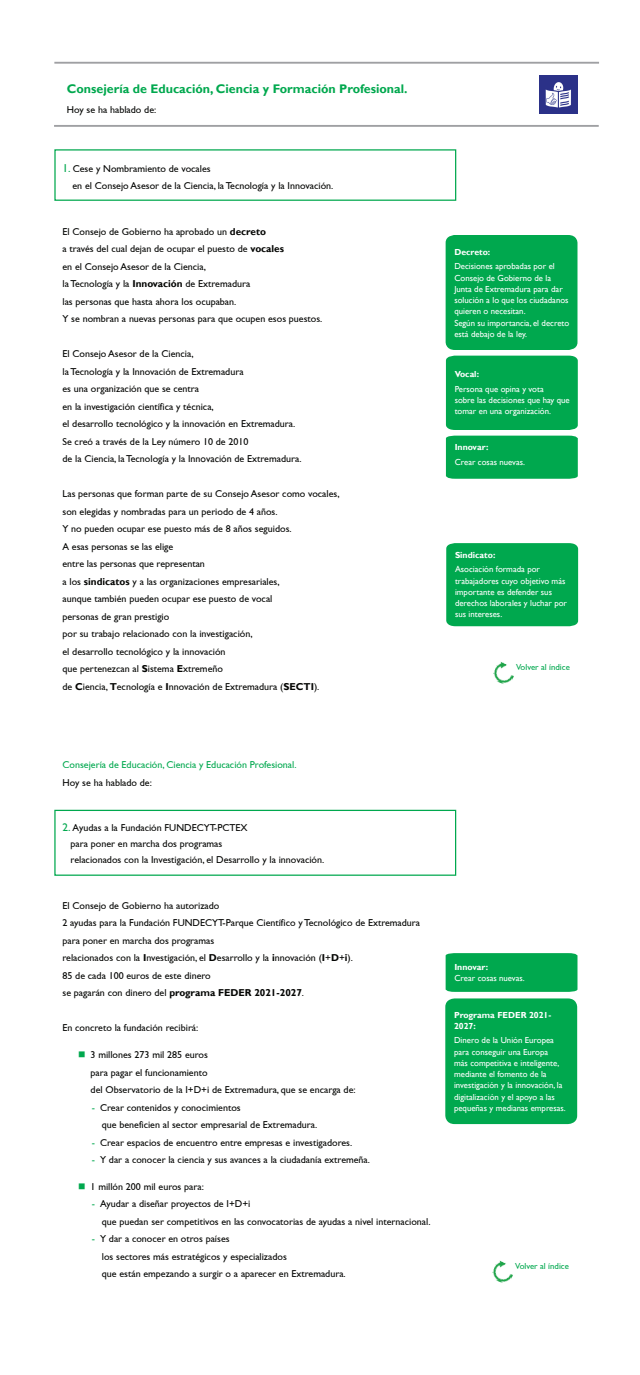
<style>
.page{position:relative;width:640px;height:1375px;background:#fff}
.page>*{position:absolute;margin:0;border:0;box-sizing:border-box;transform-origin:0 0}
.t1{font:700 12.5px "Gill Sans";color:#00a84e}
.t2{font:10px/17.5px "Gill Sans";color:#040503}
.t3{font:10px "Gill Sans";color:#00a84e}
.t4{font:8.75px/11.2px "Gill Sans";color:#fff}
.t5{font:700 8.75px/11.2px "Gill Sans";color:#fff}
.t6{font:8.75px "Gill Sans";color:#00a84e}
.s1{font-size:11.5px;color:#00a84e}
.s2{font-weight:700}
.s3{font-style:inherit}
.s4{font-size:11.25px;color:#00a84e}
.s5{color:#00a84e}
</style>
<div class="page">
<hr style="left:54px;top:62px;width:545px;height:2px;background:#9fa0a3">
<hr style="left:54px;top:125px;width:545px;height:2px;background:#9fa0a3">
<div style="left:54px;top:149px;width:402px;height:52px;border:1px solid #00a84e"></div>
<img style="left:540px;top:76px;width:37px;height:37px">
<img style="left:493px;top:661px;width:21px;height:23px">
<div style="left:54px;top:810px;width:402px;height:66px;border:1px solid #00a84e"></div>
<img style="left:492px;top:1260px;width:21px;height:23px">
<div style="left:446px;top:953px;width:132px;height:39px;background:#00a84e"></div>
<div style="left:446px;top:235px;width:132px;height:115px;background:#00a84e"></div>
<div style="left:446px;top:356px;width:132px;height:74px;background:#00a84e"></div>
<div style="left:446px;top:436px;width:132px;height:43px;background:#00a84e"></div>
<div style="left:446px;top:543px;width:132px;height:83px;background:#00a84e"></div>
<div style="left:445px;top:998px;width:132px;height:126px;background:#00a84e;border-radius:9px"></div>
<p class="t1" style="left:67px;top:81px;width:342px">Consejería de Educación, Ciencia y Formación Profesional.</p>
<p class="t2" style="left:67px;top:101px;width:91px">Hoy se ha hablado de:</p>
<p class="t2" style="left:73px;top:160px;width:262px;text-indent:-10px"><span class="s1">1.</span> Cese y Nombramiento de vocales<br>en el Consejo Asesor de la Ciencia, la Tecnología y la Innovación.</p>
<p class="t2" style="left:63px;top:223px;width:262px">El Consejo de Gobierno ha aprobado un <span class="s2">decreto<br></span>a través del cual dejan de ocupar el puesto de <span class="s2">vocales<br></span>en el Consejo Asesor de la Ciencia,<br>la Tecnología y la <span class="s2">Innovación</span> de Extremadura<br>las personas que hasta ahora los ocupaban.<br>Y se nombran a nuevas personas para que ocupen esos puestos.</p>
<p class="t2" style="left:63px;top:345px;width:241px">El Consejo Asesor de la Ciencia,<br>la Tecnología y la Innovación de Extremadura<br>es una organización que se centra<br>en la investigación científica y técnica,<br>el desarrollo tecnológico y la innovación en Extremadura.<br>Se creó a través de la Ley número 10 de 2010<br>de la Ciencia, la Tecnología y la <span class="s3">Innovación</span> de Extremadura.</p>
<p class="t2" style="left:63px;top:485px;width:279px">Las personas que forman parte de su Consejo Asesor como vocales, son elegidas y nombradas para un periodo de 4 años.<br>Y no pueden ocupar ese puesto más de 8 años seguidos.<br>A esas personas se las elige<br>entre las personas que representan<br>a los <span class="s2">sindicatos</span> y a las organizaciones empresariales,<br>aunque también pueden ocupar ese puesto de vocal<br>personas de gran prestigio<br>por su trabajo relacionado con la investigación,<br>el desarrollo tecnológico y la innovación<br>que pertenezcan al <span class="s2">S</span>istema <span class="s2">E</span>xtremeño<br>de <span class="s2">C</span>iencia, <span class="s2">T</span>ecnología e <span class="s2">I</span>nnovación de Extremadura (<span class="s2">SECTI</span>).</p>
<p class="t5" style="left:454px;top:247px;width:37px">Decreto:</p>
<p class="t4" style="left:454px;top:261px;width:116px">Decisiones aprobadas por el<br>Consejo de Gobierno de la<br>Junta de Extremadura para dar solución a lo que los ciudadanos quieren o necesitan.<br>Según su importancia, el decreto está debajo de la ley.</p>
<p class="t5" style="left:455px;top:369px;width:26px">Vocal:</p>
<p class="t4" style="left:455px;top:383px;width:117px">Persona que opina y vota<br>sobre las decisiones que hay que tomar en una organización.</p>
<p class="t5" style="left:455px;top:442px;width:35px">Innovar:</p>
<p class="t4" style="left:455px;top:456px;width:72px">Crear cosas nuevas.</p>
<p class="t5" style="left:455px;top:550px;width:42px">Sindicato:</p>
<p class="t4" style="left:455px;top:564px;width:114px">Asociación formada por trabajadores cuyo objetivo más importante es defender sus derechos laborales y luchar por sus intereses.</p>
<p class="t6" style="left:516px;top:662px;width:55px">Volver al índice</p>
<p class="t3" style="left:63px;top:759px;width:236px">Consejería de Educación, Ciencia y Educación Profesional.</p>
<p class="t2" style="left:63px;top:773px;width:91px">Hoy se ha hablado de:</p>
<p class="t2" style="left:71px;top:819px;width:255px;line-height:16.2px;text-indent:-8px"><span class="s4">2.</span> Ayudas a la Fundación FUNDECYT-PCTEX<br>para poner en marcha dos programas<br>relacionados con la Investigación, el Desarrollo y la innovación.</p>
<p class="t2" style="left:63px;top:897px;width:359px">El Consejo de Gobierno ha autorizado<br>2 ayudas para la Fundación FUNDECYT-Parque Científico y Tecnológico de Extremadura para poner en marcha dos programas<br>relacionados con la <span class="s2">I</span>nvestigación, el <span class="s2">D</span>esarrollo y la <span class="s2">i</span>nnovación (<span class="s2">I</span>+<span class="s2">D</span>+<span class="s2">i</span>).<br>85 de cada 100 euros de este dinero<br>se pagarán con dinero del <span class="s2">programa FEDER 2021-2027</span>.</p>
<p class="t2" style="left:63px;top:1019px;width:137px">En concreto la fundación recibirá:</p>
<p class="t2" style="left:91px;top:1046px;width:267px">3 millones 273 mil 285 euros<br>para pagar el funcionamiento<br>del Observatorio de la I+D+i de Extremadura, que se encarga de:</p>
<p class="t2" style="left:102px;top:1098px;width:217px;text-indent:-10px"><span class="s5">-</span> Crear contenidos y conocimientos<br>que beneficien al sector empresarial de Extremadura.</p>
<p class="t2" style="left:92px;top:1133px;width:262px"><span class="s5">-</span> Crear espacios de encuentro entre empresas e investigadores.</p>
<p class="t2" style="left:92px;top:1151px;width:280px"><span class="s5">-</span> Y dar a conocer la ciencia y sus avances a la ciudadanía extremeña.</p>
<p class="t2" style="left:91px;top:1178px;width:115px">1 millón 200 mil euros para:</p>
<p class="t2" style="left:102px;top:1195px;width:330px;text-indent:-10px"><span class="s5">-</span> Ayudar a diseñar proyectos de I+D+i<br>que puedan ser competitivos en las convocatorias de ayudas a nivel internacional.</p>
<p class="t2" style="left:102px;top:1230px;width:245px;text-indent:-10px"><span class="s5">-</span> Y dar a conocer en otros países<br>los sectores más estratégicos y especializados<br>que están empezando a surgir o a aparecer en Extremadura.</p>
<p class="t5" style="left:454px;top:962px;width:35px">Innovar:</p>
<p class="t4" style="left:454px;top:973px;width:72px">Crear cosas nuevas.</p>
<p class="t5" style="left:454px;top:1009px;width:99px">Programa FEDER 2021-<br>2027:</p>
<p class="t4" style="left:454px;top:1035px;width:113px">Dinero de la Unión Europea para conseguir una Europa<br>más competitiva e inteligente, mediante el fomento de la investigación y la innovación, la digitalización y el apoyo a las pequeñas y medianas empresas.</p>
<p class="t6" style="left:515px;top:1261px;width:55px">Volver al índice</p>
</div>
